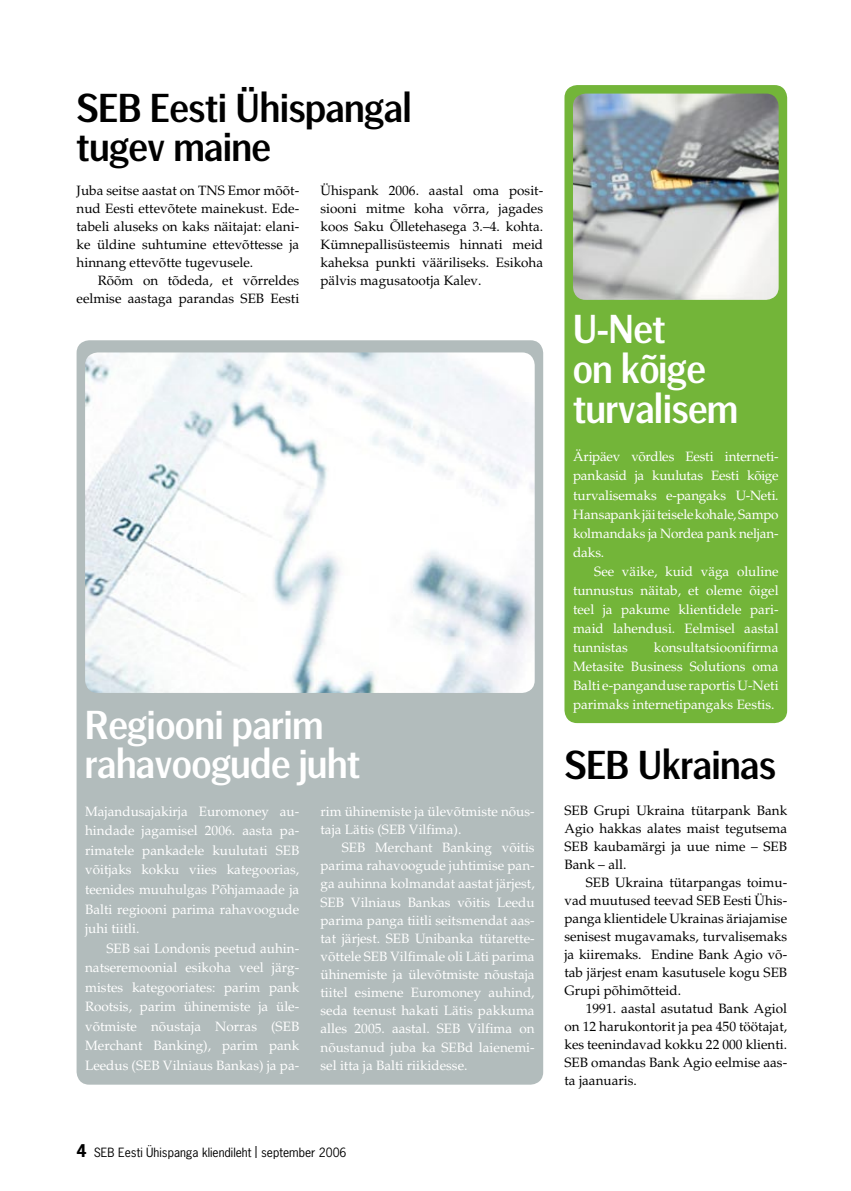
<style>
.page{position:relative;width:851px;height:1191px;background:#fff}
.page>*{position:absolute;margin:0;border:0;box-sizing:border-box;transform-origin:0 0}
.t1{font:39px/40px "SEB Basic Pro";color:#fff}
.t2{font:39px/39px "SEB Basic Pro";color:#000}
.t3{font:13.5px/18.1px "Palatino SEB";color:#fff;text-align:justify}
.t4{font:13.5px/18px "Palatino SEB";color:#000;text-align:justify}
.t5{font:12px "News Gothic SEB";color:#000}
</style>
<div class="page">
<div style="left:564px;top:85px;width:223px;height:638px;background:#73b539;border-radius:13px"></div>
<div style="left:77px;top:340px;width:466px;height:744px;background:#b2bcbc;border-radius:13px"></div>
<img style="left:573px;top:94px;width:205px;height:206px;border-radius:13px">
<img style="left:85px;top:352px;width:449px;height:341px;border-radius:13px">
<h1 class="t2" style="left:77px;top:89px;width:336px">SEB Eesti Ühispangal tugev maine</h1>
<p class="t4" style="left:320px;top:181px;width:224px">Ühispank 2006. aastal oma posit&shy;siooni mitme koha võrra, jagades koos Saku Õlletehasega 3.–4. kohta.<br>Kümne-pallisüsteemis hinnati meid kaheksa punkti vääriliseks. Esikoha pälvis magusatootja Kalev.</p>
<p class="t4" style="left:77px;top:181px;width:224px">Juba seitse aastat on TNS Emor mõõt&shy;nud Eesti ettevõtete mainekust. Ede&shy;tabeli aluseks on kaks näitajat: elani&shy;ke üldine suhtumine ettevõttesse ja hinnang ettevõtte tugevusele.</p>
<p class="t4" style="left:77px;top:271px;width:224px;text-align:right">Rõõm on tõdeda, et võrreldes eelmise aastaga parandas SEB Eesti</p>
<h1 class="t1" style="left:85px;top:706px;width:277px;line-height:39px">Regiooni parim rahavoogude juht</h1>
<p class="t3" style="left:85px;top:801px;width:216px;line-height:19.5px">Majandusajakirja Euromoney au&shy;hindade jagamisel 2006. aasta pa&shy;rimatele pankadele kuulutati SEB võitjaks kokku viies kategoorias, teenides muuhulgas Põhjamaade ja Balti regiooni parima rahavoogude juhi tiitli.</p>
<p class="t3" style="left:85px;top:938px;width:216px;line-height:19.5px;text-indent:21px">SEB sai Londonis peetud auhin&shy;natseremoonial esikoha veel järg&shy;mistes kategooriates: parim pank Rootsis, parim ühinemiste ja üle&shy;võtmiste nõustaja Norras (SEB Mer-chant Banking), parim pank Leedus (SEB Vilniaus Bankas) ja pa-</p>
<p class="t3" style="left:320px;top:802px;width:216px">rim ühinemiste ja ülevõtmiste nõus&shy;taja Lätis (SEB Vilfima).</p>
<p class="t3" style="left:320px;top:838px;width:216px;text-indent:21px">SEB Merchant Banking võitis parima rahavoogude juhtimise pan&shy;ga auhinna kolmandat aastat järjest, SEB Vilniaus Bankas võitis Leedu parima panga tiitli seitsmendat aas&shy;tat järjest. SEB Unibanka tütarette&shy;võttele SEB Vilfimale oli Läti parima ühinemiste ja ülevõtmiste nõustaja tiitel esimene Euromoney auhind, seda teenust hakati Lätis pakkuma alles 2005. aastal. SEB Vilfima on nõustanud juba ka SEBd laienemi&shy;sel itta ja Balti riikidesse.</p>
<h1 class="t1" style="left:573px;top:310px;width:166px">U-Net<br>on kõige turvalisem</h1>
<p class="t3" style="left:573px;top:447px;width:207px;line-height:19px">Äripäev võrdles Eesti interneti&shy;pankasid ja kuulutas Eesti kõige turvalisemaks e-pangaks U-Neti.<br>Hansa-pank jäi teisele kohale,Sampo kolmandaks ja Nordea pank neljan&shy;daks.</p>
<p class="t3" style="left:573px;top:562px;width:207px;line-height:19px;text-indent:21px">See väike, kuid väga oluline tunnustus näitab, et oleme õigel teel ja pakume klientidele pari&shy;maid lahendusi. Eelmisel aastal tunnistas</p>
<p class="t3" style="left:573px;top:638px;width:207px;line-height:19px;text-indent:81px">konsultatsiooni-firma Metasite Business Solutions oma Balti e-panganduse raportis U-Neti parimaks internetipangaks Eestis.</p>
<h1 class="t2" style="left:564px;top:745px;width:213px">SEB Ukrainas</h1>
<p class="t4" style="left:564px;top:801px;width:224px">SEB Grupi Ukraina tütarpank Bank Agio hakkas alates maist tegutsema SEB kaubamärgi ja uue nime – SEB Bank – all.</p>
<p class="t4" style="left:564px;top:873px;width:224px;text-indent:21px">SEB Ukraina tütarpangas toimu&shy;vad muutused teevad SEB Eesti Ühis&shy;panga klientidele Ukrainas äriajamise senisest mugavamaks, turvalisemaks ja kiiremaks. Endine Bank Agio võ&shy;tab järjest enam kasutusele kogu SEB Grupi põhimõtteid.</p>
<p class="t4" style="left:564px;top:999px;width:224px;text-indent:21px">1991. aastal asutatud Bank Agiol on 12 harukontorit ja pea 450 töötajat, kes teenindavad kokku 22 000 klienti.<br>SEB omandas Bank Agio eelmise aas&shy;ta jaanuaris.</p>
<p class="t5" style="left:94px;top:1144px;width:254px">SEB Eesti Ühispanga kliendileht | september 2006</p>
</div>
